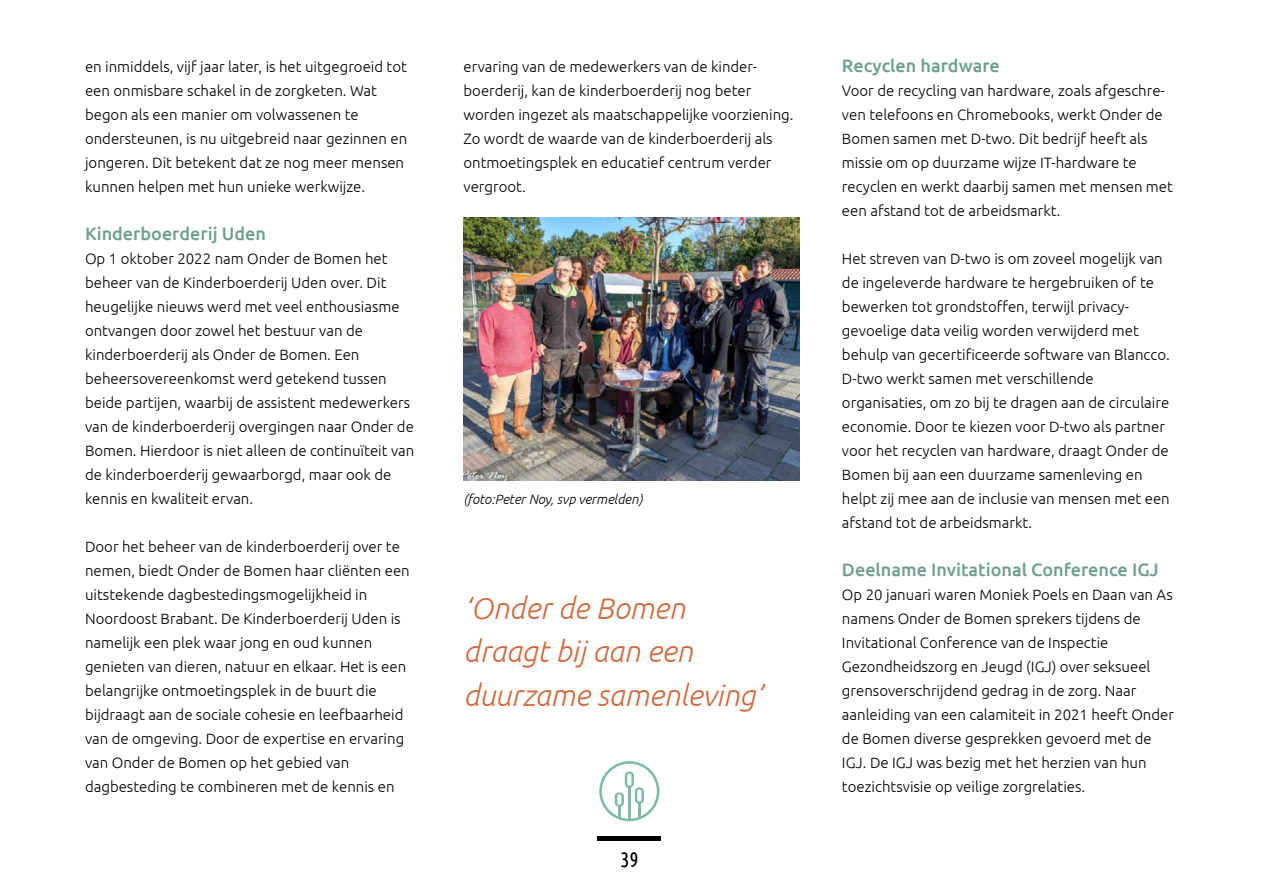
<style>
.page{position:relative;width:1263px;height:893px;background:#fff}
.page>*{position:absolute;margin:0;border:0;box-sizing:border-box;transform-origin:0 0}
.quote{font:italic 300 30px "Ubuntu";color:#d06a3d}
.t1{font:21px "Ubuntu Condensed";color:#000}
.tussenkopje{font:500 18px "Ubuntu";color:#6d9f90}
.platte_tekst{font:300 15px/24px "Ubuntu";color:#000}
.bijschrift{font:italic 300 13.5px "Ubuntu";color:#000}
</style>
<div class="page">
<img style="left:463px;top:217px;width:336px;height:263px">
<div style="left:597px;top:836px;width:64px;height:5px;background:#000"></div>
<svg style="left:599px;top:761px;width:60px;height:60px"></svg>
<p class="platte_tekst" style="left:85px;top:54px;width:324px">en inmiddels, vijf jaar later, is het uitgegroeid tot een onmisbare schakel in de zorgketen. Wat begon als een manier om volwassenen te ondersteunen, is nu uitgebreid naar gezinnen en jongeren. Dit betekent dat ze nog meer mensen kunnen helpen met hun unieke werkwijze.</p>
<p class="tussenkopje" style="left:85px;top:222px;width:183px">Kinderboerderij Uden</p>
<p class="platte_tekst" style="left:85px;top:246px;width:331px">Op 1 oktober 2022 nam Onder de Bomen het beheer van de Kinderboerderij Uden over. Dit heugelijke nieuws werd met veel enthousiasme ontvangen door zowel het bestuur van de kinderboerderij als Onder de Bomen. Een beheersovereenkomst werd getekend tussen beide partijen, waarbij de assistent medewerkers van de kinderboerderij overgingen naar Onder de Bomen. Hierdoor is niet alleen de continuïteit van de kinderboerderij gewaarborgd, maar ook de kennis en kwaliteit ervan.</p>
<p class="platte_tekst" style="left:85px;top:534px;width:326px">Door het beheer van de kinderboerderij over te nemen, biedt Onder de Bomen haar cliënten een uitstekende dagbestedingsmogelijkheid in Noordoost Brabant. De Kinderboerderij Uden is namelijk een plek waar jong en oud kunnen genieten van dieren, natuur en elkaar. Het is een belangrijke ontmoetingsplek in de buurt die bijdraagt aan de sociale cohesie en leefbaarheid van de omgeving. Door de expertise en ervaring van Onder de Bomen op het gebied van dagbesteding te combineren met de kennis en</p>
<p class="platte_tekst" style="left:463px;top:54px;width:332px">ervaring van de medewerkers van de kinder&shy;boerderij, kan de kinderboerderij nog beter worden ingezet als maatschappelijke voorziening.<br>Zo wordt de waarde van de kinderboerderij als ontmoetingsplek en educatief centrum verder vergroot.</p>
<p class="bijschrift" style="left:463px;top:491px;width:181px">(foto:Peter Noy, svp vermelden)</p>
<p class="quote" style="left:463px;top:590px;width:223px">‘Onder de Bomen</p>
<p class="quote" style="left:463px;top:633px;width:231px">draagt bij aan een</p>
<p class="quote" style="left:463px;top:677px;width:300px">duurzame samenleving’</p>
<h2 class="t1" style="left:620px;top:846px;width:20px">39</h2>
<p class="tussenkopje" style="left:842px;top:54px;width:159px">Recyclen hardware</p>
<p class="platte_tekst" style="left:842px;top:78px;width:332px">Voor de recycling van hardware, zoals afgeschre&shy;ven telefoons en Chromebooks, werkt Onder de Bomen samen met D-two. Dit bedrijf heeft als missie om op duurzame wijze IT-hardware te recyclen en werkt daarbij samen met mensen met een afstand tot de arbeidsmarkt.</p>
<p class="platte_tekst" style="left:842px;top:246px;width:329px">Het streven van D-two is om zoveel mogelijk van de ingeleverde hardware te hergebruiken of te bewerken tot grondstoffen, terwijl privacy&shy;gevoelige data veilig worden verwijderd met behulp van gecertificeerde software van Blancco.</p>
<p class="platte_tekst" style="left:842px;top:366px;width:329px">D-two werkt samen met verschillende organisaties, om zo bij te dragen aan de circulaire economie. Door te kiezen voor D-two als partner voor het recyclen van hardware, draagt Onder de Bomen bij aan een duurzame samenleving en helpt zij mee aan de inclusie van mensen met een afstand tot de arbeidsmarkt.</p>
<p class="tussenkopje" style="left:842px;top:558px;width:318px">Deelname Invitational Conference IGJ</p>
<p class="platte_tekst" style="left:842px;top:582px;width:334px">Op 20 januari waren Moniek Poels en Daan van As namens Onder de Bomen sprekers tijdens de Invitational Conference van de Inspectie Gezondheidszorg en Jeugd (IGJ) over seksueel grensoverschrijdend gedrag in de zorg. Naar aanleiding van een calamiteit in 2021 heeft Onder de Bomen diverse gesprekken gevoerd met de IGJ. De IGJ was bezig met het herzien van hun toezichtsvisie op veilige zorgrelaties.</p>
</div>
